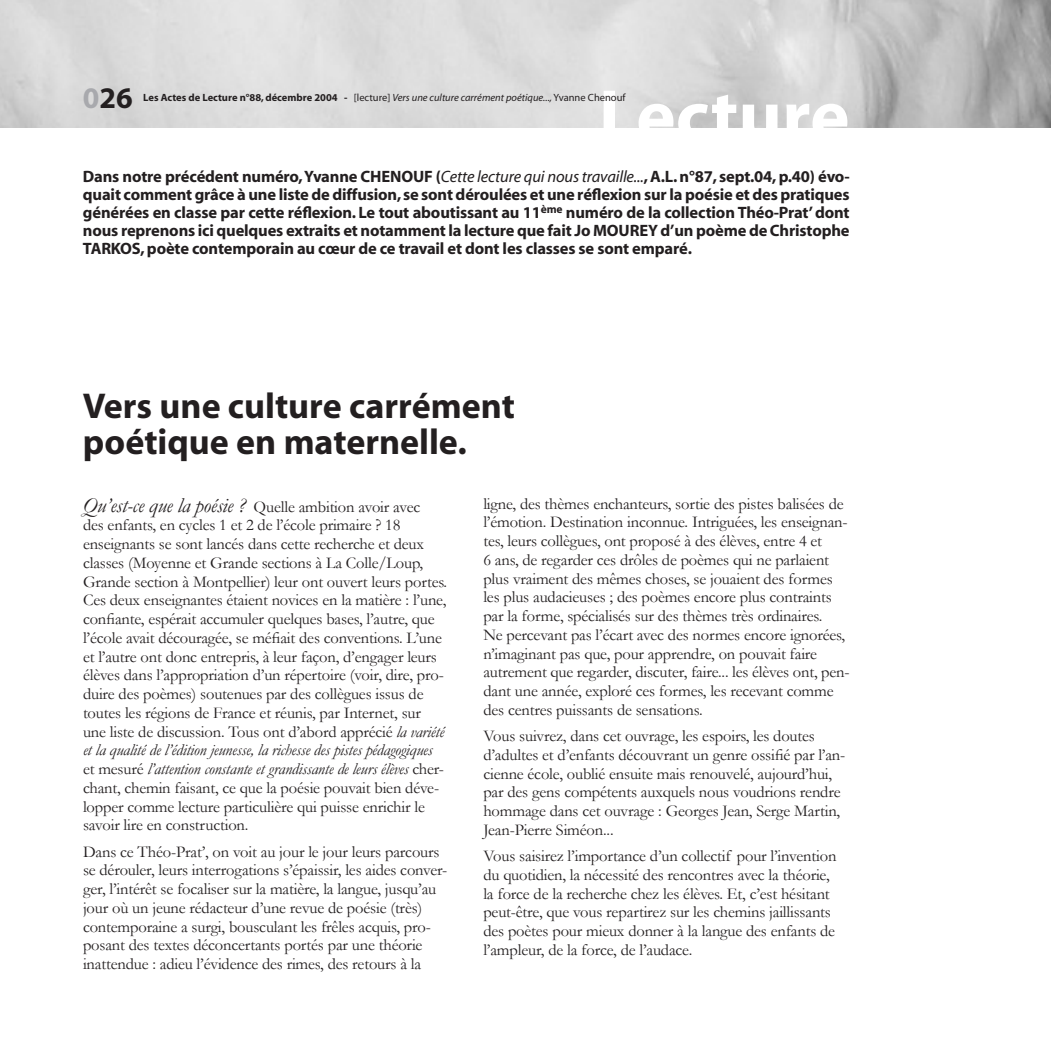
<style>
.page{position:relative;width:1051px;height:1063px;background:#fff}
.page>*{position:absolute;margin:0;border:0;box-sizing:border-box;transform-origin:0 0}
.t1{font:700 75px "Myriad";color:#fff}
.t2{font:700 36px/36px "Myriad";color:#231f20}
.t3{font:700 30px "Myriad";color:#231f20}
.t4{font:16.5px/18.8px "Garamond";letter-spacing:-.01em;color:#231f20}
.t5{font:700 16.5px/18px "Myriad";letter-spacing:-.01em;color:#231f20;text-align:justify}
.t6{font:700 10.5px "Myriad";color:#231f20}
.s1{color:#a8a9ad}
.s2{font-weight:400}
.s3{font-weight:400;font-style:italic}
.s4{font-style:italic;font-size:21px}
.s5{font-style:italic}
</style>
<div class="page">
<h3 class="t3" style="left:83px;top:80px;width:51px"><span class="s1">0</span>26</h3>
<p class="t6" style="left:143px;top:92px;width:483px">Les Actes de Lecture n°88, décembre 2004 - <span class="s2">[lecture]</span> <span class="s3">Vers une culture carrément poétique...,</span> <span class="s2">Yvanne Chenouf</span></p>
<h1 class="t1" style="left:598px;top:72px;width:252px">Lecture</h1>
<p class="t5" style="left:83px;top:168px;width:768px">Dans notre précédent numéro, Yvanne CHENOUF (<span class="s3">Cette lecture qui nous travaille...</span>, A.L. n°87, sept.04, p.40) évo&shy;quait comment grâce à une liste de diffusion, se sont déroulées et une réflexion sur la poésie et des pratiques générées en classe par cette réflexion. Le tout aboutissant au 11<sup>ème</sup> numéro de la collection Théo-Prat’ dont nous reprenons ici quelques extraits et notamment la lecture que fait Jo MOUREY d’un poème de Christophe TARKOS, poète contemporain au cœur de ce travail et dont les classes se sont emparé.</p>
<h2 class="t2" style="left:83px;top:387px;width:433px">Vers une culture carrément poétique en maternelle.</h2>
<p class="t4" style="left:83px;top:497px;width:365px"><span class="s4">Qu’est-ce que la poésie ?</span> Quelle ambition avoir avec<br>des enfants, en cycles 1 et 2 de l’école primaire ? 18 enseignants se sont lancés dans cette recherche et deux classes (Moyenne et Grande sections à La Colle/Loup, Grande section à Montpellier) leur ont ouvert leurs portes.<br>Ces deux enseignantes étaient novices en la matière : l’une, confiante, espérait accumuler quelques bases, l’autre, que l’école avait découragée, se méfiait des conventions. L’une et l’autre ont donc entrepris, à leur façon, d’engager leurs élèves dans l’appropriation d’un répertoire (voir, dire, pro&shy;duire des poèmes) soutenues par des collègues issus de toutes les régions de France et réunis, par Internet, sur une liste de discussion. Tous ont d’abord apprécié <span class="s5">la variété et la qualité de l’édition jeunesse, la richesse des pistes pédagogiques </span>et mesuré <span class="s5">l’attention constante et grandissante de leurs élèves</span> cher&shy;chant, chemin faisant, ce que la poésie pouvait bien déve&shy;lopper comme lecture particulière qui puisse enrichir le savoir lire en construction.</p>
<p class="t4" style="left:83px;top:842px;width:366px">Dans ce Théo-Prat’, on voit au jour le jour leurs parcours se dérouler, leurs interrogations s’épaissir, les aides conver&shy;ger, l’intérêt se focaliser sur la matière, la langue, jusqu’au jour où un jeune rédacteur d’une revue de poésie (très) contemporaine a surgi, bousculant les frêles acquis, pro&shy;posant des textes déconcertants portés par une théorie inattendue : adieu l’évidence des rimes, des retours à la</p>
<p class="t4" style="left:483px;top:494px;width:368px">ligne, des thèmes enchanteurs, sortie des pistes balisées de l’émotion. Destination inconnue. Intriguées, les enseignan&shy;tes, leurs collègues, ont proposé à des élèves, entre 4 et<br>6 ans, de regarder ces drôles de poèmes qui ne parlaient plus vraiment des mêmes choses, se jouaient des formes les plus audacieuses ; des poèmes encore plus contraints par la forme, spécialisés sur des thèmes très ordinaires.<br>Ne percevant pas l’écart avec des normes encore ignorées, n’imaginant pas que, pour apprendre, on pouvait faire autrement que regarder, discuter, faire... les élèves ont, pen&shy;dant une année, exploré ces formes, les recevant comme des centres puissants de sensations.</p>
<p class="t4" style="left:483px;top:726px;width:363px">Vous suivrez, dans cet ouvrage, les espoirs, les doutes d’adultes et d’enfants découvrant un genre ossifié par l’an&shy;cienne école, oublié ensuite mais renouvelé, aujourd’hui, par des gens compétents auxquels nous voudrions rendre hommage dans cet ouvrage : Georges Jean, Serge Martin, Jean-Pierre Siméon...</p>
<p class="t4" style="left:483px;top:846px;width:354px">Vous saisirez l’importance d’un collectif pour l’invention du quotidien, la nécessité des rencontres avec la théorie, la force de la recherche chez les élèves. Et, c’est hésitant peut-être, que vous repartirez sur les chemins jaillissants des poètes pour mieux donner à la langue des enfants de l’ampleur, de la force, de l’audace.</p>
</div>
